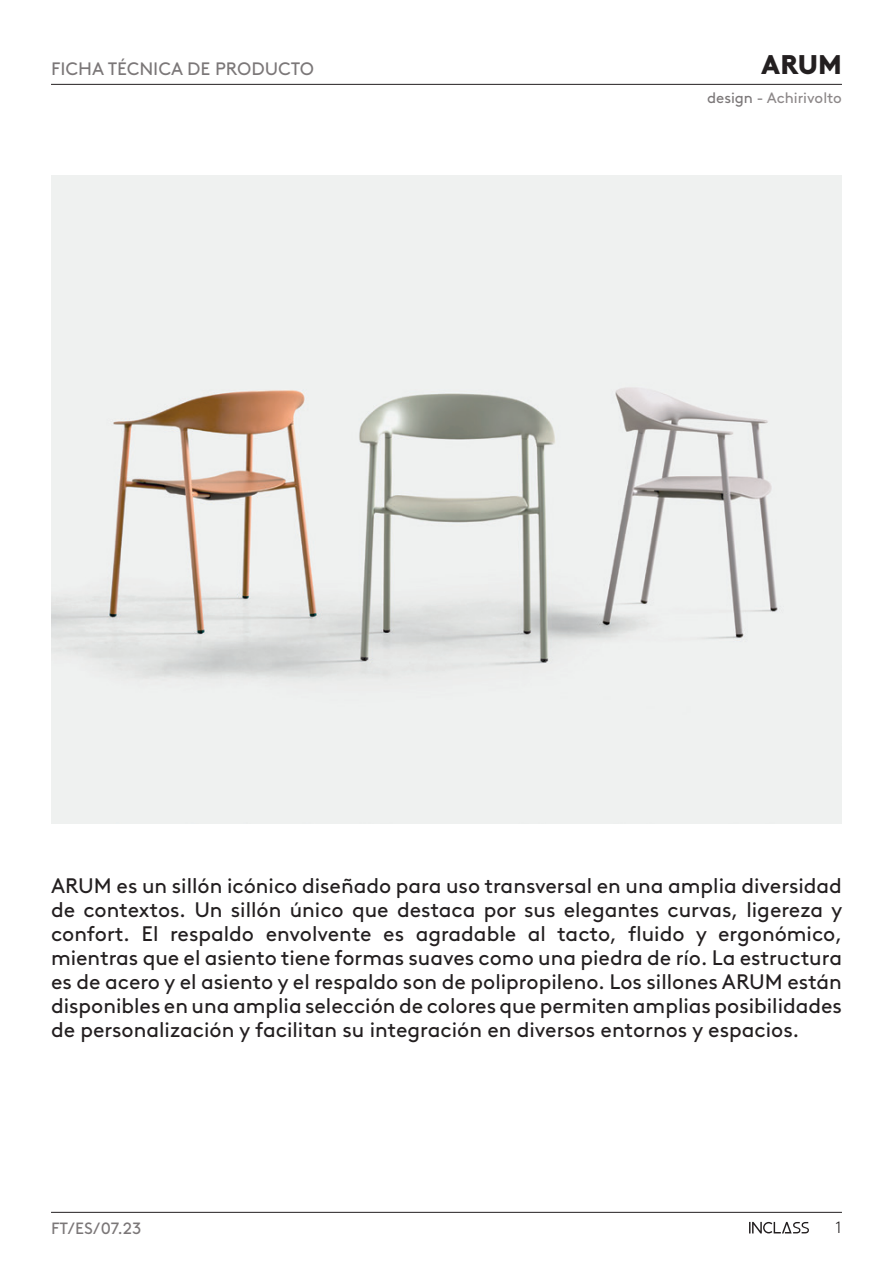
<style>
.page{position:relative;width:893px;height:1263px;background:#fff}
.page>*{position:absolute;margin:0;border:0;box-sizing:border-box;transform-origin:0 0}
.t1{font:900 27px "Brown LL";color:#231f20}
.Texto_colección{font:21px/24px "Brown LL";color:#231f20;text-align:justify}
.t2{font:18px "Brown LL";color:#7b7778}
.t3{font:16.35px "Brown LL";color:#7b7778}
.t4{font:300 16.35px "Brown LL";color:#231f20}
.t5{font:15px "Brown LL";color:#8c8788}
.s1{color:#7b7778}
</style>
<div class="page">
<hr style="left:51px;top:1212px;width:791px;height:1px;background:#231f20">
<svg style="left:749px;top:1222px;width:60px;height:11px"></svg>
<hr style="left:51px;top:84px;width:791px;height:1px;background:#231f20">
<img style="left:51px;top:176px;width:791px;height:648px">
<p class="t2" style="left:51px;top:55px;width:265px">FICHA TÉCNICA DE PRODUCTO</p>
<p class="t1" style="left:761px;top:44px;width:82px">ARUM</p>
<p class="t5" style="left:707px;top:86px;width:136px"><span class="s1">design -</span> Achirivolto</p>
<p class="Texto_colección" style="left:51px;top:872px;width:793px">ARUM es un sillón icónico diseñado para uso transversal en una amplia diversidad de contextos. Un sillón único que destaca por sus elegantes curvas, ligereza y confort. El respaldo envolvente es agradable al tacto, fluido y ergonómico, mientras que el asiento tiene formas suaves como una piedra de río. La estructura es de acero y el asiento y el respaldo son de polipropileno. Los sillones ARUM están disponibles en una amplia selección de colores que permiten amplias posibilidades de personalización y facilitan su integración en diversos entornos y espacios.</p>
<p class="t3" style="left:51px;top:1216px;width:92px">FT/ES/07.23</p>
<p class="t4" style="left:836px;top:1216px;width:7px">1</p>
</div>
